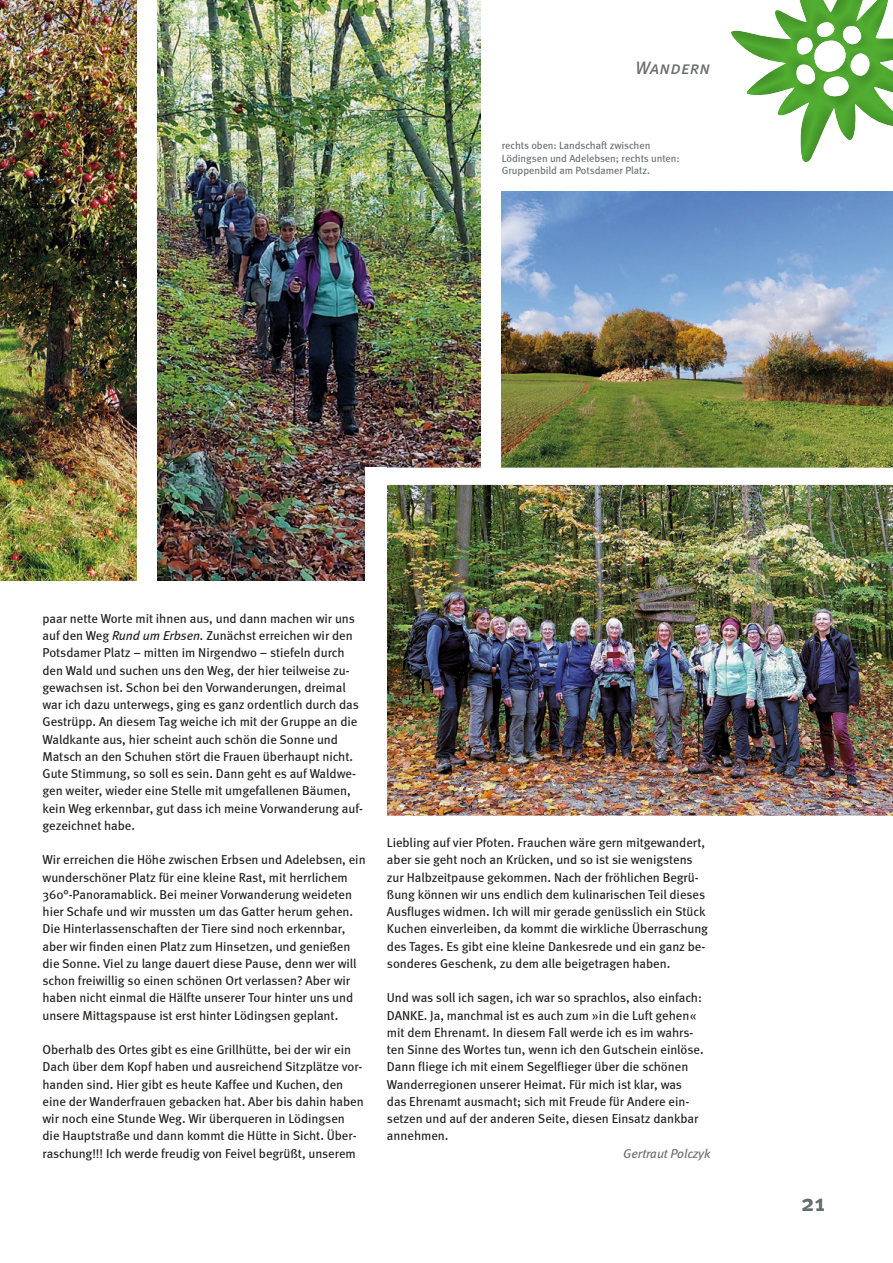
<style>
.page{position:relative;width:893px;height:1263px;background:#fff}
.page>*{position:absolute;margin:0;border:0;box-sizing:border-box;transform-origin:0 0}
.t1{font:24px "Meta Bold Caps";color:#676c6e}
.t2{font:18px "Meta Book Italic Caps";letter-spacing:.01em;color:#676c6e}
.t3{font:12.9px/17.2px "Meta";letter-spacing:-.005em;color:#1d1d1b}
.t4{font:italic 12.9px "Meta";letter-spacing:-.005em;color:#676c6e}
.t5{font:10.5px/12.8px "Meta";letter-spacing:-.005em;color:#676c6e}
.s1{font-style:italic}
</style>
<div class="page">
<div style="left:727px;top:0;width:166px;height:165px;background:#1d1d1b;opacity:.25"></div>
<img style="left:0;top:0;width:136px;height:581px">
<img style="left:502px;top:192px;width:391px;height:267px">
<img style="left:157px;top:0;width:323px;height:581px">
<img style="left:361px;top:459px;width:532px;height:357px">
<div style="left:366px;top:468px;width:21px;height:362px;background:#fff"></div>
<h2 class="t2" style="left:635px;top:57px;width:76px">Wandern</h2>
<p class="t5" style="left:502px;top:139px;width:179px">rechts oben: Landschaft zwischen<br>Lödingsen und Adelebsen; rechts unten:<br>Gruppenbild am Potsdamer Platz.</p>
<p class="t3" style="left:43px;top:610px;width:322px">paar nette Worte mit ihnen aus, und dann machen wir uns auf den Weg <span class="s1">Rund um Erbsen.</span> Zunächst erreichen wir den Potsdamer Platz – mitten im Nirgendwo – stiefeln durch den Wald und suchen uns den Weg, der hier teilweise zu&shy;gewachsen ist. Schon bei den Vorwanderungen, dreimal war ich dazu unterwegs, ging es ganz ordentlich durch das Gestrüpp. An diesem Tag weiche ich mit der Gruppe an die Waldkante aus, hier scheint auch schön die Sonne und Matsch an den Schuhen stört die Frauen überhaupt nicht.<br>Gute Stimmung, so soll es sein. Dann geht es auf Waldwe&shy;gen weiter, wieder eine Stelle mit umgefallenen Bäumen, kein Weg erkennbar, gut dass ich meine Vorwanderung auf&shy;gezeichnet habe.</p>
<p class="t3" style="left:43px;top:851px;width:325px">Wir erreichen die Höhe zwischen Erbsen und Adelebsen, ein wunderschöner Platz für eine kleine Rast, mit herrlichem 360°-Panoramablick. Bei meiner Vorwanderung weideten hier Schafe und wir mussten um das Gatter herum gehen.<br>Die Hinterlassenschaften der Tiere sind noch erkennbar, aber wir finden einen Platz zum Hinsetzen, und genießen die Sonne. Viel zu lange dauert diese Pause, denn wer will schon freiwillig so einen schönen Ort verlassen? Aber wir haben nicht einmal die Hälfte unserer Tour hinter uns und unsere Mittagspause ist erst hinter Lödingsen geplant.</p>
<p class="t3" style="left:43px;top:1041px;width:323px">Oberhalb des Ortes gibt es eine Grillhütte, bei der wir ein Dach über dem Kopf haben und ausreichend Sitzplätze vor&shy;handen sind. Hier gibt es heute Kaffee und Kuchen, den eine der Wanderfrauen gebacken hat. Aber bis dahin haben wir noch eine Stunde Weg. Wir überqueren in Lödingsen die Hauptstraße und dann kommt die Hütte in Sicht. Über&shy;raschung!!! Ich werde freudig von Feivel begrüßt, unserem</p>
<p class="t3" style="left:387px;top:834px;width:323px">Liebling auf vier Pfoten. Frauchen wäre gern mitgewandert, aber sie geht noch an Krücken, und so ist sie wenigstens zur Halbzeitpause gekommen. Nach der fröhlichen Begrü&shy;ßung können wir uns endlich dem kulinarischen Teil dieses Ausfluges widmen. Ich will mir gerade genüsslich ein Stück Kuchen einverleiben, da kommt die wirkliche Überraschung des Tages. Es gibt eine kleine Dankesrede und ein ganz be&shy;sonderes Geschenk, zu dem alle beigetragen haben.</p>
<p class="t3" style="left:387px;top:989px;width:318px">Und was soll ich sagen, ich war so sprachlos, also einfach:<br>DANKE. Ja, manchmal ist es auch zum »in die Luft gehen« mit dem Ehrenamt. In diesem Fall werde ich es im wahrs&shy;ten Sinne des Wortes tun, wenn ich den Gutschein einlöse.<br>Dann fliege ich mit einem Segelflieger über die schönen Wanderregionen unserer Heimat. Für mich ist klar, was das Ehrenamt ausmacht; sich mit Freude für Andere ein&shy;setzen und auf der anderen Seite, diesen Einsatz dankbar annehmen.</p>
<p class="t4" style="left:623px;top:1146px;width:89px">Gertraut Polczyk</p>
<h1 class="t1" style="left:801px;top:1188px;width:25px">21</h1>
</div>
